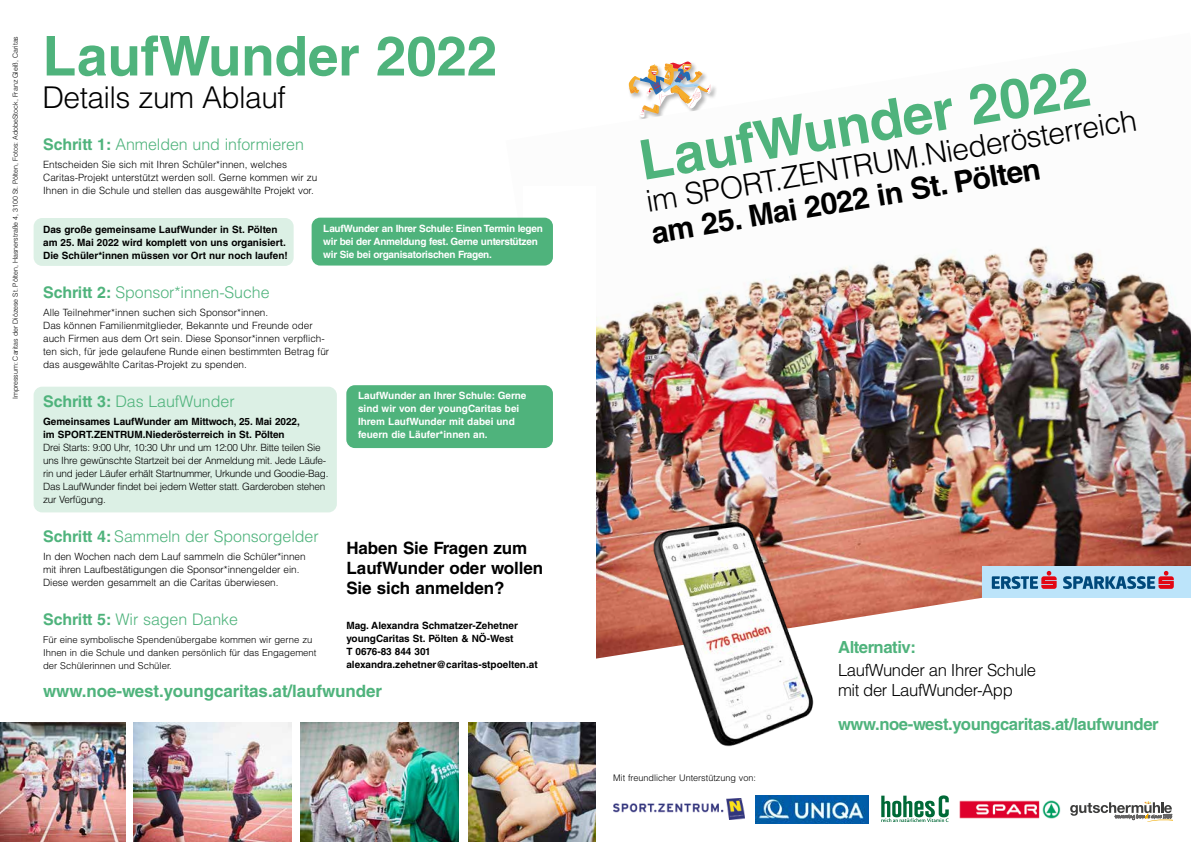
<style>
.page{position:relative;width:1191px;height:842px;background:#fff}
.page>*{position:absolute;margin:0;border:0;box-sizing:border-box;transform-origin:0 0}
.t1{font:700 55.2px "Helvetica LT Std";color:#4fb37c}
.t2{font:700 55px "Helvetica LT Std";letter-spacing:-.005em;color:#4fb37c}
.t3{font:300 30.1px "Helvetica LT Std";color:#000}
.t4{font:700 30.1px "Helvetica LT Std";color:#000}
.t5{font:300 30px "Helvetica LT Std";letter-spacing:-.02em;color:#000}
.t6{font:700 17px/20px "Helvetica LT Std";letter-spacing:-.005em;color:#000}
.t7{font:700 17px "Helvetica LT Std";letter-spacing:-.005em;color:#4fb37c}
.t8{font:700 16.7px "Helvetica LT Std";letter-spacing:-.025em;color:#4fb37c}
.t9{font:300 16.7px/19.3px "Helvetica LT Std";letter-spacing:-.025em;color:#000}
.t10{font:300 16px "Helvetica LT Std";letter-spacing:-.005em;color:#4fb37c}
.t11{font:300 10px/13px "Helvetica LT Std";color:#000}
.t12{font:700 10px/13px "Helvetica LT Std";color:#000}
.t13{font:300 10px/13px "Helvetica LT Std";letter-spacing:-.025em;color:#000}
.t14{font:700 10px/13px "Helvetica LT Std";letter-spacing:-.025em;color:#fff}
.t15{font:700 10px/13px "Helvetica LT Std";color:#fff}
.t16{font:300 9.5px/13px "Helvetica LT Std";color:#000}
.t17{font:300 9.1px "Helvetica LT Std";color:#000}
.t18{font:300 7px "Helvetica LT Std";color:#000}
.s1{font-weight:700}
</style>
<div class="page">
<div style="left:34px;top:387px;width:303px;height:125px;background:#dcf0e5;border-radius:9px"></div>
<div style="left:34px;top:218px;width:260px;height:48px;background:#dcf0e5;border-radius:9px"></div>
<img style="left:0;top:723px;width:126px;height:119px">
<img style="left:133px;top:723px;width:158px;height:119px">
<img style="left:301px;top:723px;width:158px;height:119px">
<img style="left:468px;top:723px;width:127px;height:119px">
<img style="left:506px;top:61px;width:685px;height:598px">
<img style="left:646px;top:517px;width:178px;height:230px">
<div style="left:523px;top:186px;width:72px;height:474px;background:#fff"></div>
<div style="left:312px;top:218px;width:241px;height:48px;background:#4fb37c;border-radius:9px"></div>
<div style="left:346px;top:385px;width:207px;height:63px;background:#4fb37c;border-radius:9px"></div>
<div style="left:982px;top:566px;width:209px;height:32px;background:#bce4fa"></div>
<svg style="left:991px;top:571px;width:182px;height:18px"></svg>
<img style="left:614px;top:798px;width:130px;height:22px">
<img style="left:959px;top:800px;width:102px;height:19px">
<svg style="left:1070px;top:801px;width:102px;height:20px"></svg>
<img style="left:755px;top:795px;width:113px;height:28px">
<svg style="left:881px;top:795px;width:67px;height:27px"></svg>
<p class="t18" style="left:11px;top:399px;width:365px;rotate:-90deg">Impressum: Caritas der Diözese St. Pölten, Hasnerstraße 4, 3100 St. Pölten, Fotos: AdobeStock, Franz Gleiß, Caritas</p>
<h2 class="t2" style="left:43px;top:23px;width:456px">LaufWunder 2022</h2>
<h3 class="t5" style="left:43px;top:78px;width:245px">Details zum Ablauf</h3>
<h3 class="t10" style="left:43px;top:134px;width:262px"><span class="s1">Schritt 1:</span> Anmelden und informieren</h3>
<p class="t11" style="left:43px;top:157px;width:276px">Entscheiden Sie sich mit Ihren Schüler*innen, welches<br>Caritas-Projekt unterstützt werden soll. Gerne kommen wir zu<br>Ihnen in die Schule und stellen das ausgewählte Projekt vor.</p>
<p class="t14" style="left:323px;top:222px;width:221px">LaufWunder an Ihrer Schule: Einen Termin legen wir bei der Anmeldung fest. Gerne unterstützen wir Sie bei organisatorischen Fragen.</p>
<p class="t12" style="left:43px;top:222px;width:246px">Das große gemeinsame LaufWunder in St. Pölten am 25. Mai 2022 wird komplett von uns organisiert.<br>Die Schüler*innen müssen vor Ort nur noch laufen!</p>
<h3 class="t10" style="left:43px;top:282px;width:228px"><span class="s1">Schritt 2:</span> Sponsor*innen-Suche</h3>
<p class="t11" style="left:43px;top:305px;width:287px">Alle Teilnehmer*innen suchen sich Sponsor*innen.<br>Das können Familienmitglieder, Bekannte und Freunde oder auch Firmen aus dem Ort sein. Diese Sponsor*innen verpflich&shy;ten sich, für jede gelaufene Runde einen bestimmten Betrag für das ausgewählte Caritas-Projekt zu spenden.</p>
<h3 class="t10" style="left:43px;top:391px;width:193px"><span class="s1">Schritt 3:</span> Das LaufWunder</h3>
<p class="t12" style="left:43px;top:414px;width:258px">Gemeinsames LaufWunder am Mittwoch, 25. Mai 2022, im SPORT.ZENTRUM.Niederösterreich in St. Pölten</p>
<p class="t13" style="left:43px;top:440px;width:287px">Drei Starts: 9:00 Uhr, 10:30 Uhr und um 12:00 Uhr. Bitte teilen Sie uns Ihre gewünschte Startzeit bei der Anmeldung mit. Jede Läufe&shy;rin und jeder Läufer erhält Startnummer, Urkunde und Goodie-Bag.<br>Das LaufWunder findet bei jedem Wetter statt. Garderoben stehen zur Verfügung.</p>
<h3 class="t10" style="left:43px;top:526px;width:277px"><span class="s1">Schritt 4:</span> Sammeln der Sponsorgelder</h3>
<p class="t11" style="left:43px;top:549px;width:264px">In den Wochen nach dem Lauf sammeln die Schüler*innen mit ihren Laufbestätigungen die Sponsor*innengelder ein.<br>Diese werden gesammelt an die Caritas überwiesen.</p>
<h3 class="t10" style="left:43px;top:609px;width:196px"><span class="s1">Schritt 5:</span> Wir sagen Danke</h3>
<p class="t16" style="left:43px;top:633px;width:275px">Für eine symbolische Spendenübergabe kommen wir gerne zu<br>Ihnen in die Schule und danken persönlich für das Engagement der Schülerinnen und Schüler.</p>
<p class="t15" style="left:358px;top:389px;width:170px">LaufWunder an Ihrer Schule: Gerne sind wir von der youngCaritas bei<br>Ihrem LaufWunder mit dabei und feuern die Läufer*innen an.</p>
<h3 class="t6" style="left:346px;top:538px;width:198px">Haben Sie Fragen zum<br>LaufWunder oder wollen<br>Sie sich anmelden?</h3>
<p class="t12" style="left:346px;top:619px;width:193px">Mag. Alexandra Schmatzer-Zehetner youngCaritas St. Pölten &amp; NÖ-West<br>T 0676-83 844 301 alexandra.zehetner@caritas-stpoelten.at</p>
<h3 class="t7" style="left:43px;top:680px;width:340px">www.noe-west.youngcaritas.at/laufwunder</h3>
<h1 class="t1" style="left:634px;top:126px;width:458px;rotate:-9deg">LaufWunder 2022</h1>
<h3 class="t3" style="left:643px;top:180px;width:498px;rotate:-9deg">im SPORT.ZENTRUM.Niederösterreich</h3>
<h3 class="t4" style="left:648px;top:213px;width:395px;rotate:-9deg">am 25. Mai 2022 in St. Pölten</h3>
<p class="t17" style="left:613px;top:772px;width:144px">Mit freundlicher Unterstützung von:</p>
<h3 class="t8" style="left:838px;top:637px;width:80px">Alternativ:</h3>
<h3 class="t9" style="left:838px;top:661px;width:200px">LaufWunder an Ihrer Schule mit der LaufWunder-App</h3>
<h3 class="t8" style="left:838px;top:714px;width:322px">www.noe-west.youngcaritas.at/laufwunder</h3>
</div>
